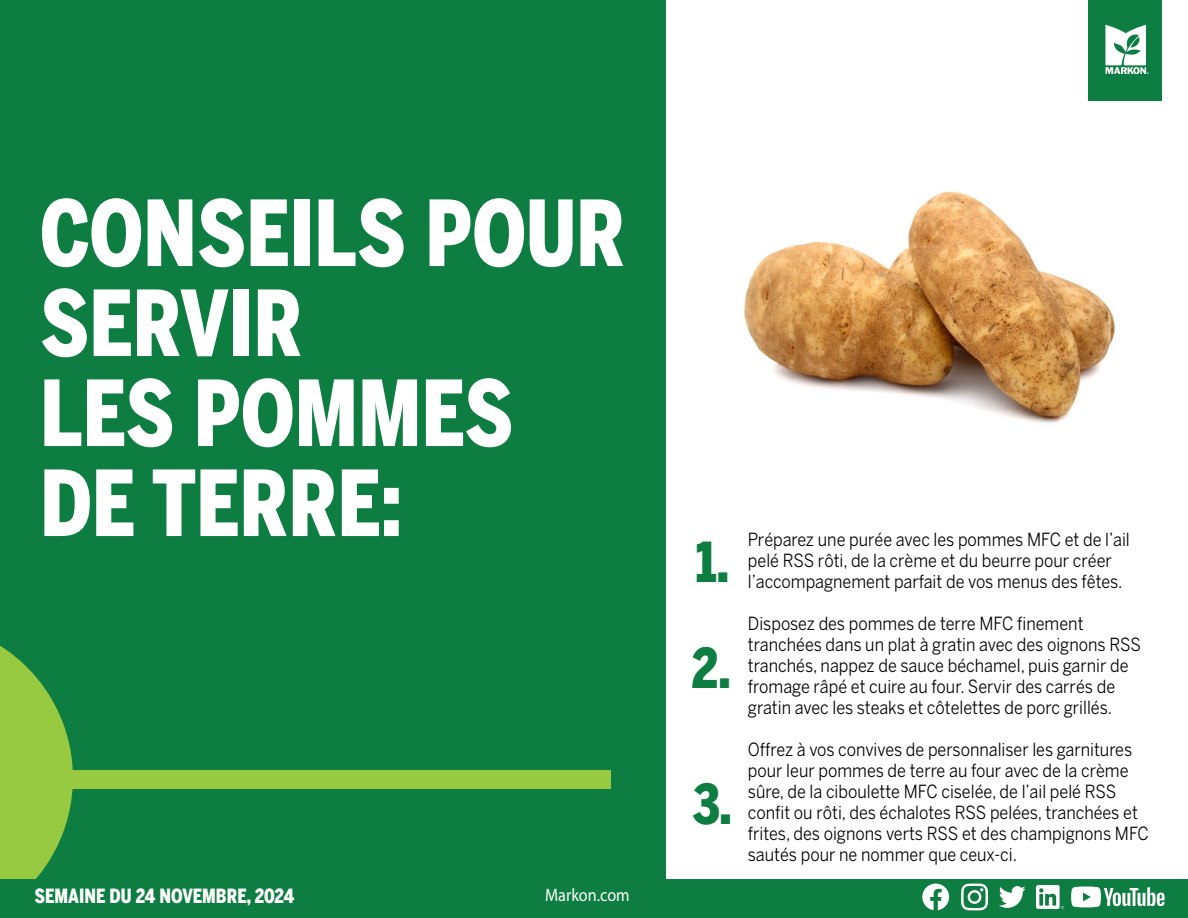
<style>
.page{position:relative;width:1188px;height:918px;background:#fff}
.page>*{position:absolute;margin:0;border:0;box-sizing:border-box;transform-origin:0 0}
.t1{font:900 90px/90px "Benton Sans Cond";color:#fff;scale:.9 1}
.t2{font:900 54.6px/105.6px "Benton Sans Cond";color:#0d7d41;scale:.9 1}
.t3{font:900 19.5px "Benton Sans Cond";color:#fff;scale:.9 1}
.t4{font:18px/21px "Benton Sans";color:#000;scale:.9 1}
.t5{font:18px "Myriad Pro";color:#fff;scale:.9 1}
</style>
<div class="page">
<img style="left:744px;top:191px;width:371px;height:232px">
<div style="left:0;top:0;width:665px;height:918px;background:#0d7d41"></div>
<svg style="left:0;top:645px;width:73px;height:234px"></svg>
<div style="left:0;top:771px;width:610px;height:18px;background:#97c941"></div>
<div style="left:0;top:879px;width:1188px;height:39px;background:#0d7d41"></div>
<svg style="left:922px;top:884px;width:27px;height:26px"></svg>
<svg style="left:961px;top:884px;width:27px;height:26px"></svg>
<svg style="left:999px;top:886px;width:27px;height:22px"></svg>
<img style="left:1036px;top:886px;width:27px;height:22px">
<svg style="left:1071px;top:887px;width:94px;height:20px"></svg>
<div style="left:1089px;top:0;width:73px;height:100px;background:#0d7d41"></div>
<svg style="left:1105px;top:25px;width:44px;height:48px"></svg>
<h1 class="t1" style="left:40px;top:188px;width:652px">CONSEILS POUR<br>SERVIR<br>LES POMMES<br>DE TERRE:</h1>
<p class="t3" style="left:34px;top:884px;width:290px">SEMAINE DU 24 NOVEMBRE, 2024</p>
<p class="t5" style="left:545px;top:883px;width:96px">Markon.com</p>
<h2 class="t2" style="left:692px;top:509px;width:45px">1.<br>2.</h2>
<h2 class="t2" style="left:693px;top:751px;width:44px">3.</h2>
<p class="t4" style="left:748px;top:529px;width:426px">Préparez une purée avec les pommes MFC et de l’ail pelé RSS rôti, de la crème et du beurre pour créer l’accompagnement parfait de vos menus des fêtes.</p>
<p class="t4" style="left:748px;top:613px;width:438px">Disposez des pommes de terre MFC finement tranchées dans un plat à gratin avec des oignons RSS tranchés, nappez de sauce béchamel, puis garnir de fromage râpé et cuire au four. Servir des carrés de gratin avec les steaks et côtelettes de porc grillés.</p>
<p class="t4" style="left:748px;top:739px;width:447px">Offrez à vos convives de personnaliser les garnitures pour leur pommes de terre au four avec de la crème sûre, de la ciboulette MFC ciselée, de l’ail pelé RSS confit ou rôti, des échalotes RSS pelées, tranchées et frites, des oignons verts RSS et des champignons MFC sautés pour ne nommer que ceux-ci.</p>
</div>
